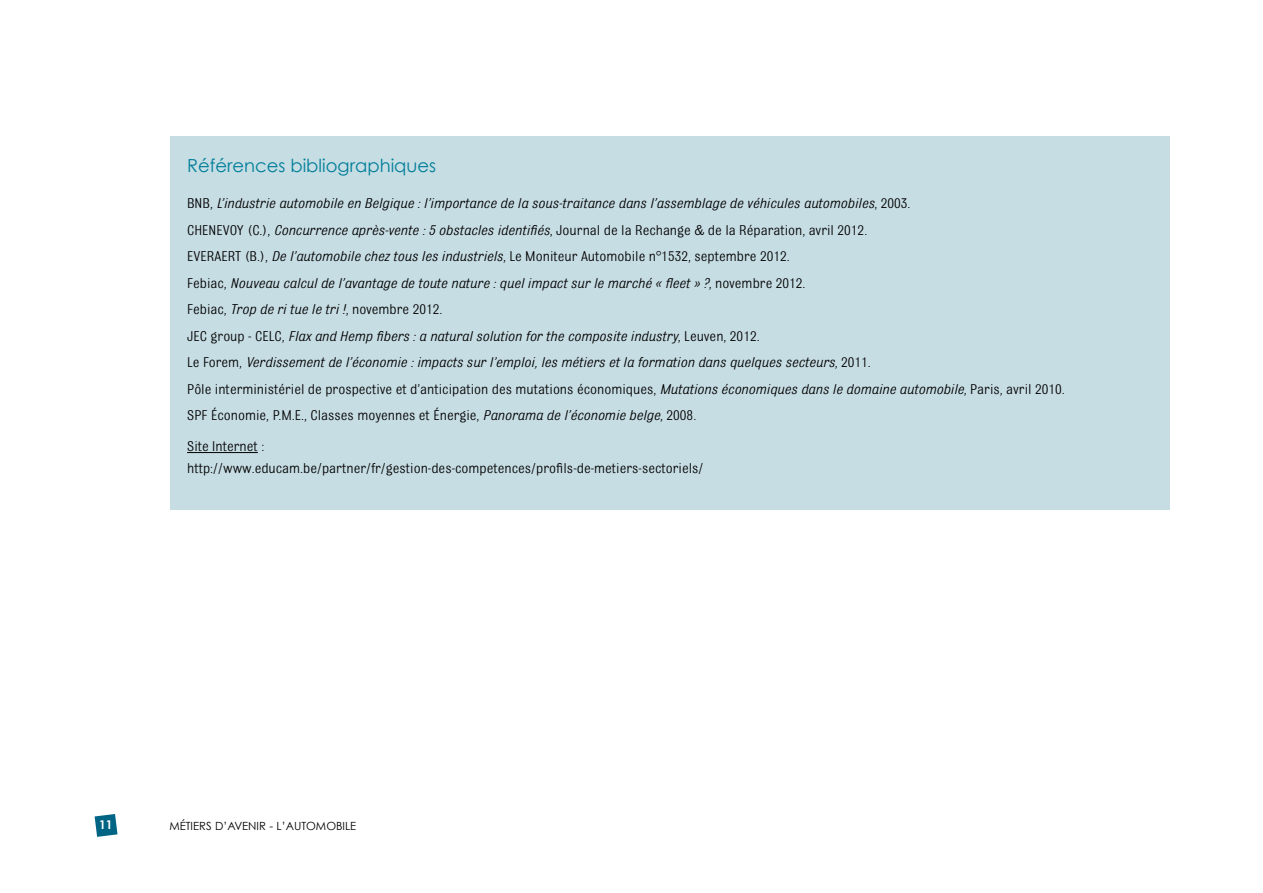
<style>
.page{position:relative;width:1263px;height:893px;background:#fff}
.page>*{position:absolute;margin:0;border:0;box-sizing:border-box;transform-origin:0 0}
.t1{font:18px "Century Gothic";color:#007e99}
.t2{font:italic 15px/26.5px "Bulldog";color:#000}
.t3{font:15px/22.2px "Bulldog";color:#000}
.t4{font:700 12px "Century Gothic";color:#fff}
.t5{font:11.25px "Century Gothic";color:#000}
.s1{font-style:normal}
</style>
<div class="page">
<svg style="left:95px;top:814px;width:23px;height:23px"></svg>
<div style="left:170px;top:136px;width:999px;height:373px;background:#c7dde4"></div>
<hr style="left:187px;top:452px;width:71px;height:1px;background:#000">
<p class="t1" style="left:187px;top:155px;width:251px">Références bibliographiques</p>
<p class="t2" style="left:187px;top:190px;width:879px"><span class="s1">BNB,</span> L’industrie automobile en Belgique : l’importance de la sous-traitance dans l’assemblage de véhicules automobiles<span class="s1">, 2003.<br>CHENEVOY (C.),</span> Concurrence après-vente : 5 obstacles identifiés<span class="s1">, Journal de la Rechange &amp; de la Réparation, avril 2012.<br>EVERAERT (B.),</span> De l’automobile chez tous les industriels<span class="s1">, Le Moniteur Automobile n°1532, septembre 2012.<br>Febiac,</span> Nouveau calcul de l’avantage de toute nature : quel impact sur le marché « fleet » ?<span class="s1">, novembre 2012.<br>Febiac,</span> Trop de ri tue le tri !<span class="s1">, novembre 2012.<br>JEC group - CELC,</span> Flax and Hemp fibers : a natural solution for the composite industry<span class="s1">, Leuven, 2012.<br>Le Forem,</span> Verdissement de l’économie : impacts sur l’emploi, les métiers et la formation dans quelques secteurs<span class="s1">, 2011.<br>Pôle interministériel de prospective et d’anticipation des mutations économiques,</span> Mutations économiques dans le domaine automobile<span class="s1">, Paris, avril 2010.<br>SPF économie, P.M.E., Classes moyennes et énergie,</span> Panorama de l’économie belge<span class="s1">, 2008.</span></p>
<p class="t3" style="left:187px;top:435px;width:518px">Site Internet : http://www.educam.be/partner/fr/gestion-des-competences/profils-de-metiers-sectoriels/</p>
<p class="t4" style="left:99px;top:817px;width:15px">11</p>
<p class="t5" style="left:169px;top:818px;width:187px">Métiers d’avenir - L’AUTOMOBILE</p>
</div>
